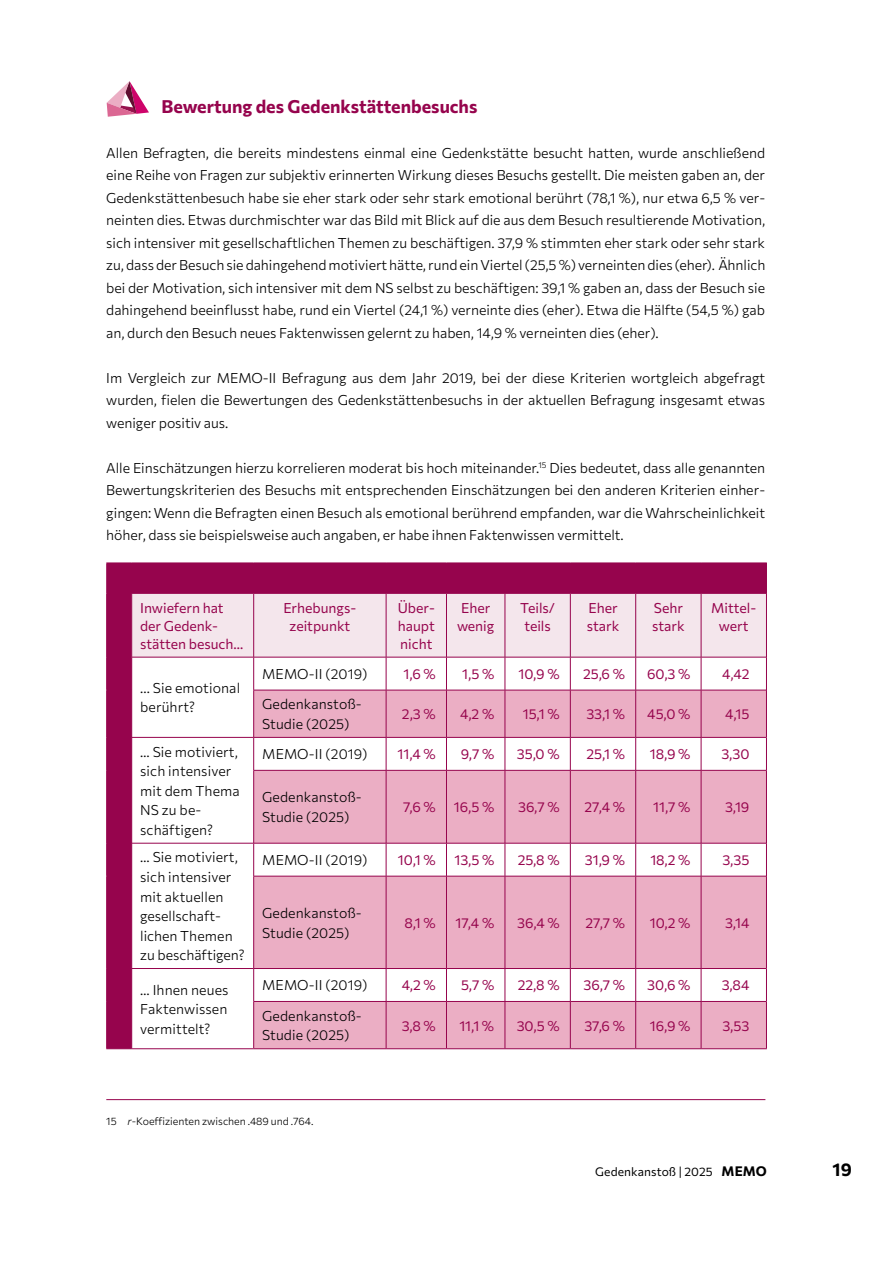
<style>
.page{position:relative;width:893px;height:1263px;background:#fff}
.page>*{position:absolute;margin:0;border:0;box-sizing:border-box;transform-origin:0 0}
.t1{font:700 18px "Commissioner";color:#96044d}
.t2{font:700 18px "Commissioner";color:#000}
.t3{font:300 13.95px/19.5px "Commissioner";letter-spacing:.01em;color:#000}
.t4{font:13.95px/18px "Commissioner";color:#96044d}
.t5{font:12px "Commissioner";letter-spacing:.01em;color:#000}
.t6{font:300 10.5px "Commissioner";color:#000}
.s1{font-weight:700;font-size:13.5px}
</style>
<div class="page">
<div style="left:107px;top:563px;width:659px;height:30px;background:#96044d"></div>
<hr style="left:106px;top:563px;width:1px;height:30px;background:#96044d">
<hr style="left:766px;top:563px;width:1px;height:30px;background:#96044d">
<hr style="left:766px;top:593px;width:1px;height:64px;background:#96044d">
<hr style="left:766px;top:657px;width:1px;height:33px;background:#96044d">
<hr style="left:766px;top:690px;width:1px;height:47px;background:#96044d">
<hr style="left:766px;top:737px;width:1px;height:33px;background:#96044d">
<hr style="left:766px;top:770px;width:1px;height:73px;background:#96044d">
<hr style="left:766px;top:843px;width:1px;height:33px;background:#96044d">
<hr style="left:766px;top:876px;width:1px;height:92px;background:#96044d">
<hr style="left:766px;top:968px;width:1px;height:33px;background:#96044d">
<svg style="left:106px;top:593px;width:660px;height:456px"></svg>
<hr style="left:766px;top:1001px;width:1px;height:47px;background:#96044d">
<hr style="left:254px;top:1048px;width:132px;height:1px;background:#96044d">
<hr style="left:386px;top:1048px;width:60px;height:1px;background:#96044d">
<hr style="left:446px;top:1048px;width:59px;height:1px;background:#96044d">
<hr style="left:505px;top:1048px;width:65px;height:1px;background:#96044d">
<hr style="left:570px;top:1048px;width:66px;height:1px;background:#96044d">
<hr style="left:636px;top:1048px;width:65px;height:1px;background:#96044d">
<hr style="left:701px;top:1048px;width:66px;height:1px;background:#96044d">
<hr style="left:106px;top:1099px;width:659px;height:1px;background:#96044d">
<svg style="left:107px;top:81px;width:42px;height:36px"></svg>
<p class="t1" style="left:162px;top:92px;width:317px">Bewertung des Gedenkstättenbesuchs</p>
<p class="t3" style="left:106px;top:140px;width:661px;line-height:22.5px;text-align:justify">Allen Befragten, die bereits mindestens einmal eine Gedenkstätte besucht hatten, wurde anschließend eine Reihe von Fragen zur subjektiv erinnerten Wirkung dieses Besuchs gestellt. Die meisten gaben an, der Gedenkstättenbesuch habe sie eher stark oder sehr stark emotional berührt (78,1 %), nur etwa 6,5 % ver&shy;neinten dies. Etwas durchmischter war das Bild mit Blick auf die aus dem Besuch resultierende Motivation, sich intensiver mit gesellschaftlichen Themen zu beschäftigen. 37,9 % stimmten eher stark oder sehr stark zu, dass der Besuch sie dahingehend motiviert hätte, rund ein Viertel (25,5 %) verneinten dies (eher). Ähnlich bei der Motivation, sich intensiver mit dem NS selbst zu beschäftigen: 39,1 % gaben an, dass der Besuch sie dahingehend beeinflusst habe, rund ein Viertel (24,1 %) verneinte dies (eher). Etwa die Hälfte (54,5 %) gab an, durch den Besuch neues Faktenwissen gelernt zu haben, 14,9 % verneinten dies (eher).</p>
<p class="t3" style="left:106px;top:365px;width:660px;line-height:22.5px;text-align:justify">Im Vergleich zur MEMO-II Befragung aus dem Jahr 2019, bei der diese Kriterien wortgleich abgefragt wurden, fielen die Bewertungen des Gedenkstättenbesuchs in der aktuellen Befragung insgesamt etwas weniger positiv aus.</p>
<p class="t3" style="left:106px;top:455px;width:661px;line-height:22.5px;text-align:justify">Alle Einschätzungen hierzu korrelieren moderat bis hoch miteinander.<sup>15</sup> Dies bedeutet, dass alle genannten Bewertungskriterien des Besuchs mit entsprechenden Einschätzungen bei den anderen Kriterien einher&shy;gingen: Wenn die Befragten einen Besuch als emotional berührend empfanden, war die Wahrscheinlichkeit höher, dass sie beispielsweise auch angaben, er habe ihnen Faktenwissen vermittelt.</p>
<p class="t4" style="left:140px;top:598px;width:105px">Inwiefern hat der Gedenk&shy;stätten besuch…</p>
<p class="t4" style="left:283px;top:598px;width:73px;text-align:center">Erhebungs&shy;zeitpunkt</p>
<p class="t4" style="left:398px;top:598px;width:39px;text-align:justify">Über&shy;haupt nicht</p>
<p class="t4" style="left:457px;top:598px;width:39px">Eher wenig</p>
<p class="t4" style="left:520px;top:598px;width:36px;text-align:center">Teils/ teils</p>
<p class="t4" style="left:587px;top:598px;width:34px">Eher stark</p>
<p class="t4" style="left:652px;top:598px;width:34px">Sehr stark</p>
<p class="t4" style="left:711px;top:598px;width:45px;text-align:center">Mittel&shy;wert</p>
<p class="t3" style="left:140px;top:677px;width:102px">... Sie emotional berührt?</p>
<p class="t3" style="left:262px;top:663px;width:107px">MEMO-II (2019)</p>
<p class="t4" style="left:403px;top:664px;width:34px">1,6 %</p>
<p class="t4" style="left:462px;top:664px;width:34px">1,5 %</p>
<p class="t4" style="left:518px;top:664px;width:43px">10,9 %</p>
<p class="t4" style="left:583px;top:664px;width:43px">25,6 %</p>
<p class="t4" style="left:647px;top:664px;width:45px">60,3 %</p>
<p class="t4" style="left:722px;top:664px;width:29px">4,42</p>
<p class="t3" style="left:262px;top:694px;width:101px">Gedenkanstoß-<br>Studie (2025)</p>
<p class="t4" style="left:402px;top:704px;width:35px">2,3 %</p>
<p class="t4" style="left:460px;top:704px;width:36px">4,2 %</p>
<p class="t4" style="left:523px;top:704px;width:38px">15,1 %</p>
<p class="t4" style="left:586px;top:704px;width:40px">33,1 %</p>
<p class="t4" style="left:647px;top:704px;width:45px">45,0 %</p>
<p class="t4" style="left:725px;top:704px;width:26px">4,15</p>
<p class="t3" style="left:140px;top:741px;width:101px">… Sie motiviert, sich intensiver mit dem Thema<br>NS zu be&shy;schäftigen?</p>
<p class="t3" style="left:262px;top:743px;width:107px">MEMO-II (2019)</p>
<p class="t4" style="left:398px;top:744px;width:40px">11,4 %</p>
<p class="t4" style="left:461px;top:744px;width:35px">9,7 %</p>
<p class="t4" style="left:517px;top:744px;width:44px">35,0 %</p>
<p class="t4" style="left:586px;top:744px;width:40px">25,1 %</p>
<p class="t4" style="left:650px;top:744px;width:42px">18,9 %</p>
<p class="t4" style="left:721px;top:744px;width:29px">3,30</p>
<p class="t3" style="left:262px;top:787px;width:101px">Gedenkanstoß-<br>Studie (2025)</p>
<p class="t4" style="left:403px;top:797px;width:34px">7,6 %</p>
<p class="t4" style="left:454px;top:797px;width:42px">16,5 %</p>
<p class="t4" style="left:518px;top:797px;width:43px">36,7 %</p>
<p class="t4" style="left:585px;top:797px;width:42px">27,4 %</p>
<p class="t4" style="left:653px;top:797px;width:39px">11,7 %</p>
<p class="t4" style="left:725px;top:797px;width:26px">3,19</p>
<p class="t3" style="left:140px;top:847px;width:106px">… Sie motiviert, sich intensiver mit aktuellen gesellschaft&shy;lichen Themen zu beschäftigen?</p>
<p class="t3" style="left:262px;top:849px;width:107px">MEMO-II (2019)</p>
<p class="t4" style="left:398px;top:850px;width:39px">10,1 %</p>
<p class="t4" style="left:454px;top:850px;width:41px">13,5 %</p>
<p class="t4" style="left:518px;top:850px;width:43px">25,8 %</p>
<p class="t4" style="left:585px;top:850px;width:42px">31,9 %</p>
<p class="t4" style="left:650px;top:850px;width:42px">18,2 %</p>
<p class="t4" style="left:722px;top:850px;width:28px">3,35</p>
<p class="t3" style="left:262px;top:902px;width:101px">Gedenkanstoß-<br>Studie (2025)</p>
<p class="t4" style="left:405px;top:913px;width:33px">8,1 %</p>
<p class="t4" style="left:456px;top:913px;width:40px">17,4 %</p>
<p class="t4" style="left:517px;top:913px;width:44px">36,4 %</p>
<p class="t4" style="left:586px;top:913px;width:41px">27,7 %</p>
<p class="t4" style="left:650px;top:913px;width:42px">10,2 %</p>
<p class="t4" style="left:725px;top:913px;width:26px">3,14</p>
<p class="t3" style="left:140px;top:979px;width:90px;text-align:justify">… Ihnen neues Faktenwissen vermittelt?</p>
<p class="t3" style="left:262px;top:975px;width:107px">MEMO-II (2019)</p>
<p class="t4" style="left:402px;top:975px;width:36px">4,2 %</p>
<p class="t4" style="left:461px;top:975px;width:35px">5,7 %</p>
<p class="t4" style="left:518px;top:975px;width:43px">22,8 %</p>
<p class="t4" style="left:583px;top:975px;width:43px">36,7 %</p>
<p class="t4" style="left:647px;top:975px;width:45px">30,6 %</p>
<p class="t4" style="left:722px;top:975px;width:29px">3,84</p>
<p class="t3" style="left:262px;top:1005px;width:101px">Gedenkanstoß-<br>Studie (2025)</p>
<p class="t4" style="left:402px;top:1015px;width:36px">3,8 %</p>
<p class="t4" style="left:459px;top:1015px;width:36px">11,1 %</p>
<p class="t4" style="left:517px;top:1015px;width:44px">30,5 %</p>
<p class="t4" style="left:584px;top:1015px;width:42px">37,6 %</p>
<p class="t4" style="left:650px;top:1015px;width:42px">16,9 %</p>
<p class="t4" style="left:722px;top:1015px;width:28px">3,53</p>
<p class="t6" style="left:106px;top:1113px;width:209px">15 r-Koeffizienten zwischen .489 und .764.</p>
<p class="t5" style="left:595px;top:1162px;width:173px">Gedenkanstoß | 2025 <span class="s1">MEMO</span></p>
<p class="t2" style="left:833px;top:1156px;width:21px">19</p>
</div>
